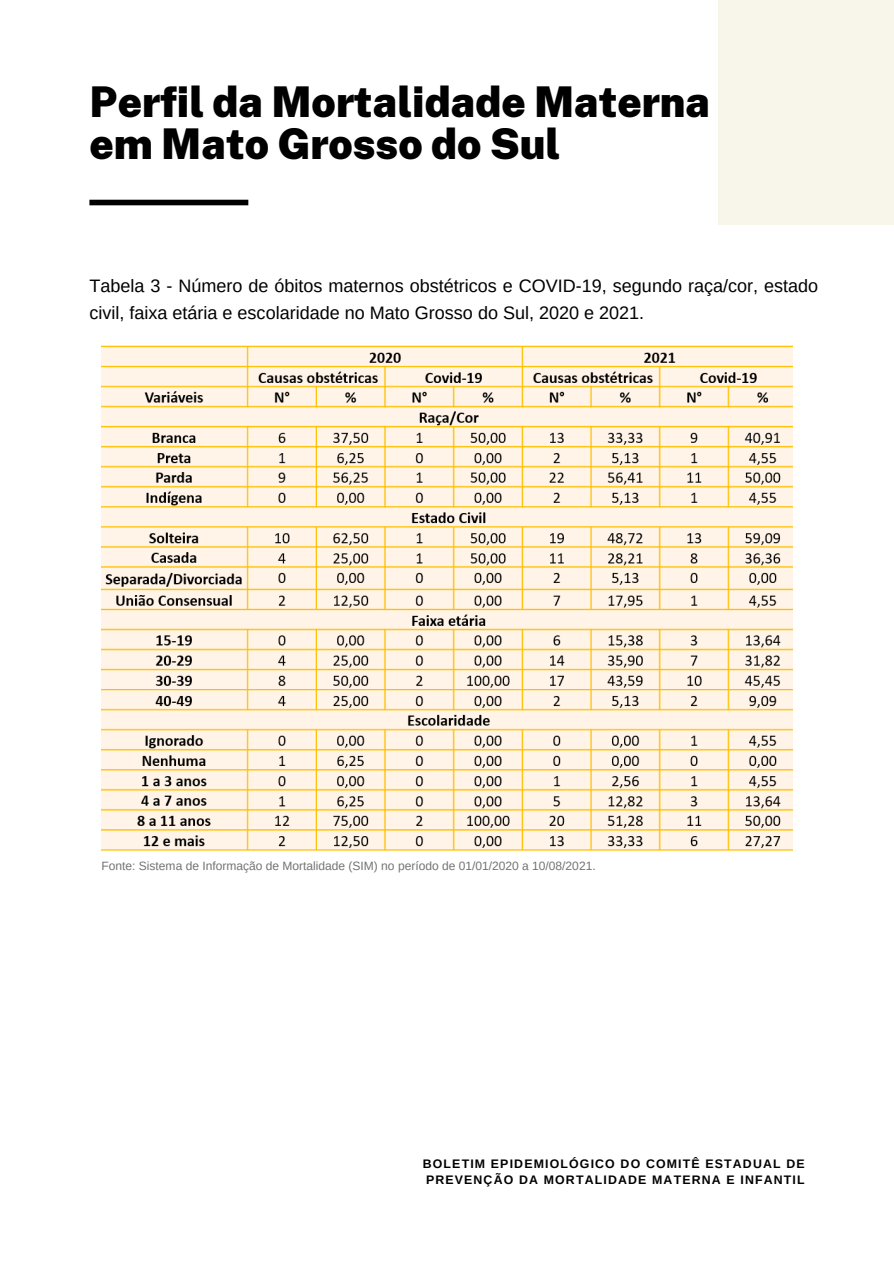
<style>
.page{position:relative;width:894px;height:1264px;background:#fff}
.page>*{position:absolute;margin:0;border:0;box-sizing:border-box;transform-origin:0 0}
.t1{font:900 42.3px/41.7px "Public Sans";color:#000}
.t2{font:18px/27px "Arimo";color:#000}
.t3{font:700 12.3px/16.5px "Arimo";letter-spacing:.095em;color:#000}
.t4{font:12px "Arimo";color:#737373}
</style>
<div class="page">
<div style="left:718px;top:0;width:175px;height:225px;background:#f8f5ea"></div>
<img style="left:102px;top:345px;width:690px;height:506px">
<div style="left:89px;top:200px;width:159px;height:5px;background:#000"></div>
<h1 class="t1" style="left:89px;top:81px;width:622px">Perfil da Mortalidade Materna em Mato Grosso do Sul</h1>
<p class="t2" style="left:89px;top:272px;width:730px">Tabela 3 - Número de óbitos maternos obstétricos e COVID-19, segundo raça/cor, estado civil, faixa etária e escolaridade no Mato Grosso do Sul, 2020 e 2021.</p>
<p class="t4" style="left:102px;top:858px;width:495px">Fonte: Sistema de Informação de Mortalidade (SIM) no período de 01/01/2020 a 10/08/2021.</p>
<p class="t3" style="left:422px;top:1155px;width:383px">BOLETIM EPIDEMIOLÓGICO DO COMITÊ ESTADUAL DE<br>PREVENÇÃO DA MORTALIDADE MATERNA E INFANTIL</p>
</div>
